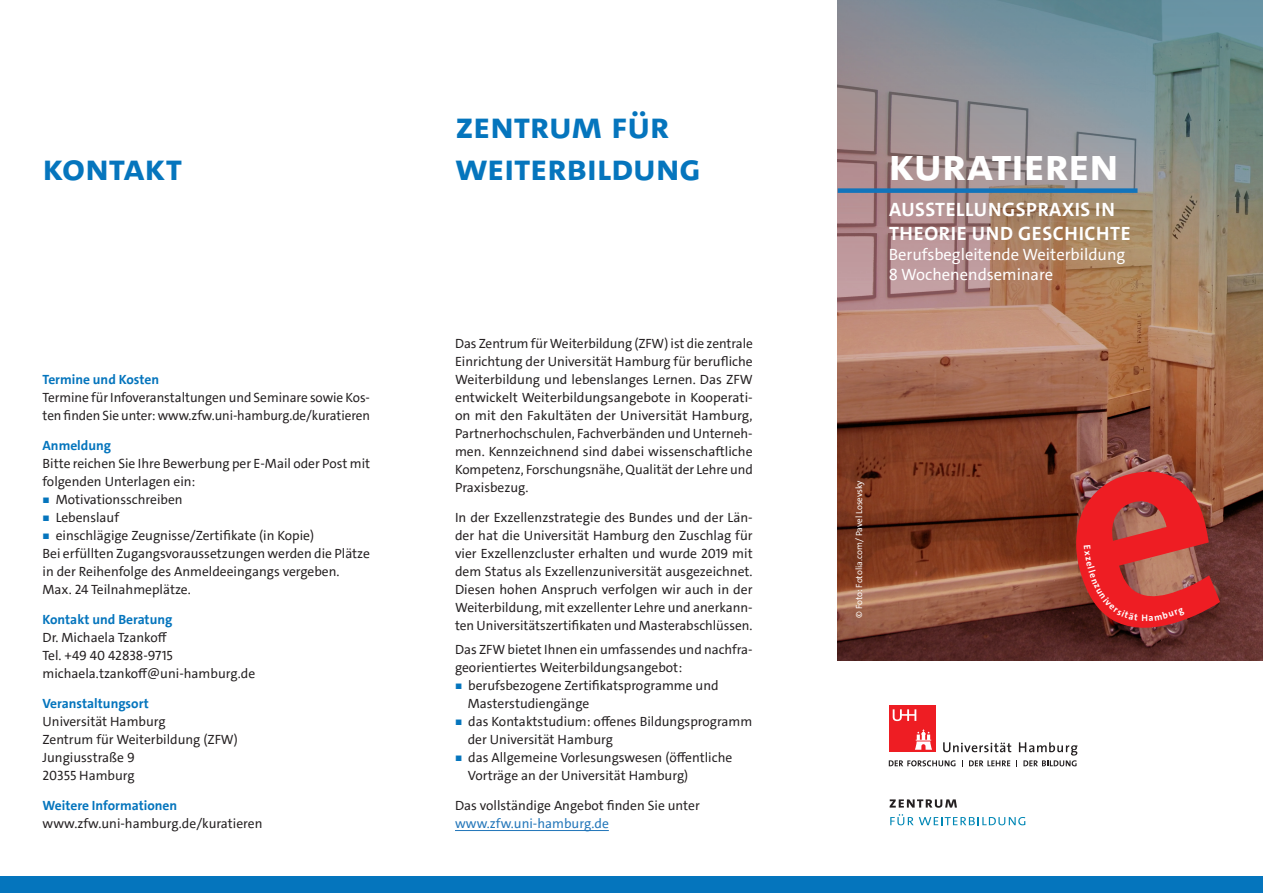
<style>
.page{position:relative;width:1263px;height:893px;background:#fff}
.page>*{position:absolute;margin:0;border:0;box-sizing:border-box;transform-origin:0 0}
.t1{font:46.5px "The Sans UHH Bold Caps";letter-spacing:-.015em;color:#fff}
.t2{font:37.5px/42px "The Sans UHH Bold Caps";letter-spacing:-.01em;color:#0575bd}
.t3{font:700 19.5px/24px "The Sans UHH";letter-spacing:.03em;color:#fff}
.t4{font:16.5px/19.8px "The Sans UHH";color:#fff}
.t5{font:13.5px/18px "The Sans UHH";color:#231f20}
.t6{font:700 13.5px "The Sans UHH";color:#0575bd}
.t7{font:13.5px "The Sans UHH";color:#2175b9}
.t8{font:9px "The Sans UHH";color:#fff}
.s1{font-family:"Times New Roman";font-size:12px;color:#0575bd}
</style>
<div class="page">
<img style="left:838px;top:0;width:425px;height:660px">
<div style="left:889px;top:706px;width:46px;height:46px;background:#ee1d23"></div>
<svg style="left:893px;top:709px;width:23px;height:12px"></svg>
<svg style="left:889px;top:729px;width:188px;height:38px"></svg>
<svg style="left:890px;top:799px;width:67px;height:9px"></svg>
<svg style="left:890px;top:814px;width:23px;height:11px"></svg>
<svg style="left:919px;top:817px;width:106px;height:8px"></svg>
<div style="left:0;top:876px;width:1263px;height:17px;background:#0575bd"></div>
<hr style="left:455px;top:830px;width:154px;height:1px;background:#2175b9">
<div style="left:838px;top:188px;width:299px;height:5px;background:#1174bb"></div>
<svg style="left:1076px;top:471px;width:144px;height:159px;background:#c13533"></svg>
<h2 class="t2" style="left:43px;top:147px;width:141px">Kontakt</h2>
<p class="t6" style="left:43px;top:371px;width:118px">Termine und Kosten</p>
<p class="t5" style="left:43px;top:389px;width:329px">Termine für Infoveranstaltungen und Seminare sowie Kos&shy;ten finden Sie unter: www.zfw.uni-hamburg.de/kuratieren</p>
<p class="t6" style="left:43px;top:437px;width:70px">Anmeldung</p>
<p class="t5" style="left:43px;top:455px;width:329px">Bitte reichen Sie Ihre Bewerbung per E-Mail oder Post mit folgenden Unterlagen ein:</p>
<p class="t5" style="left:43px;top:491px;width:142px"><span class="s1">■</span> Motivationsschreiben</p>
<p class="t5" style="left:43px;top:509px;width:78px"><span class="s1">■</span> Lebenslauf</p>
<p class="t5" style="left:43px;top:527px;width:329px"><span class="s1">■</span> einschlägige Zeugnisse/Zertifikate (in Kopie)<br>Bei erfüllten Zugangsvoraussetzungen werden die Plätze in der Reihenfolge des Anmeldeeingangs vergeben.<br>Max. 24 Teilnahmeplätze.</p>
<p class="t6" style="left:43px;top:611px;width:131px">Kontakt und Beratung</p>
<p class="t5" style="left:43px;top:629px;width:214px">Dr. Michaela Tzankoff<br>Tel. +49 40 42838-9715 michaela.tzankoff@uni-hamburg.de</p>
<p class="t6" style="left:43px;top:695px;width:108px">Veranstaltungsort</p>
<p class="t5" style="left:43px;top:713px;width:197px">Universität Hamburg<br>Zentrum für Weiterbildung (ZFW)<br>Jungiusstraße 9<br>20355 Hamburg</p>
<p class="t6" style="left:43px;top:797px;width:136px">Weitere Informationen</p>
<p class="t5" style="left:43px;top:815px;width:221px">www.zfw.uni-hamburg.de/kuratieren</p>
<h2 class="t2" style="left:455px;top:105px;width:248px">Zentrum für<br>Weiterbildung</h2>
<p class="t5" style="left:455px;top:335px;width:299px;text-align:justify">Das Zentrum für Weiterbildung (ZFW) ist die zentrale Einrichtung der Universität Hamburg für berufliche Weiterbildung und lebenslanges Lernen. Das ZFW entwickelt Weiterbildungsangebote in Kooperati&shy;on mit den Fakultäten der Universität Hamburg, Partnerhochschulen, Fachverbänden und Unterneh&shy;men. Kennzeichnend sind dabei wissenschaftliche Kompetenz, Forschungsnähe, Qualität der Lehre und Praxisbezug.</p>
<p class="t5" style="left:455px;top:509px;width:299px;text-align:justify">In der Exzellenzstrategie des Bundes und der Län&shy;der hat die Universität Hamburg den Zuschlag für vier Exzellenzcluster erhalten und wurde 2019 mit dem Status als Exzellenzuniversität ausgezeichnet.<br>Diesen hohen Anspruch verfolgen wir auch in der Weiterbildung, mit exzellenter Lehre und anerkann&shy;ten Universitätszertifikaten und Masterabschlüssen.</p>
<p class="t5" style="left:455px;top:641px;width:299px">Das ZFW bietet Ihnen ein umfassendes und nachfra&shy;georientiertes Weiterbildungsangebot:</p>
<p class="t5" style="left:468px;top:677px;width:252px;text-indent:-13px"><span class="s1">■</span> berufsbezogene Zertifikatsprogramme und<br>Masterstudiengänge</p>
<p class="t5" style="left:468px;top:713px;width:286px;text-indent:-13px"><span class="s1">■</span> das Kontaktstudium: offenes Bildungsprogramm der Universität Hamburg</p>
<p class="t5" style="left:468px;top:749px;width:266px;text-indent:-13px"><span class="s1">■</span> das Allgemeine Vorlesungswesen (öffentliche<br>Vorträge an der Universität Hamburg)</p>
<p class="t5" style="left:455px;top:797px;width:246px">Das vollständige Angebot finden Sie unter</p>
<p class="t7" style="left:455px;top:815px;width:155px">www.zfw.uni-hamburg.de</p>
<h1 class="t1" style="left:888px;top:134px;width:232px">Kuratieren</h1>
<h3 class="t3" style="left:889px;top:198px;width:243px">AUSSTELLUNGSPRAXIS IN<br>THEORIE UND GESCHICHTE</h3>
<p class="t4" style="left:889px;top:244px;width:238px">Berufsbegleitende Weiterbildung<br>8 Wochenendseminare</p>
<p class="t8" style="left:853px;top:618px;width:139px;rotate:-90deg">© Foto: Fotolia.com/ Pavel Losevsky</p>
</div>
